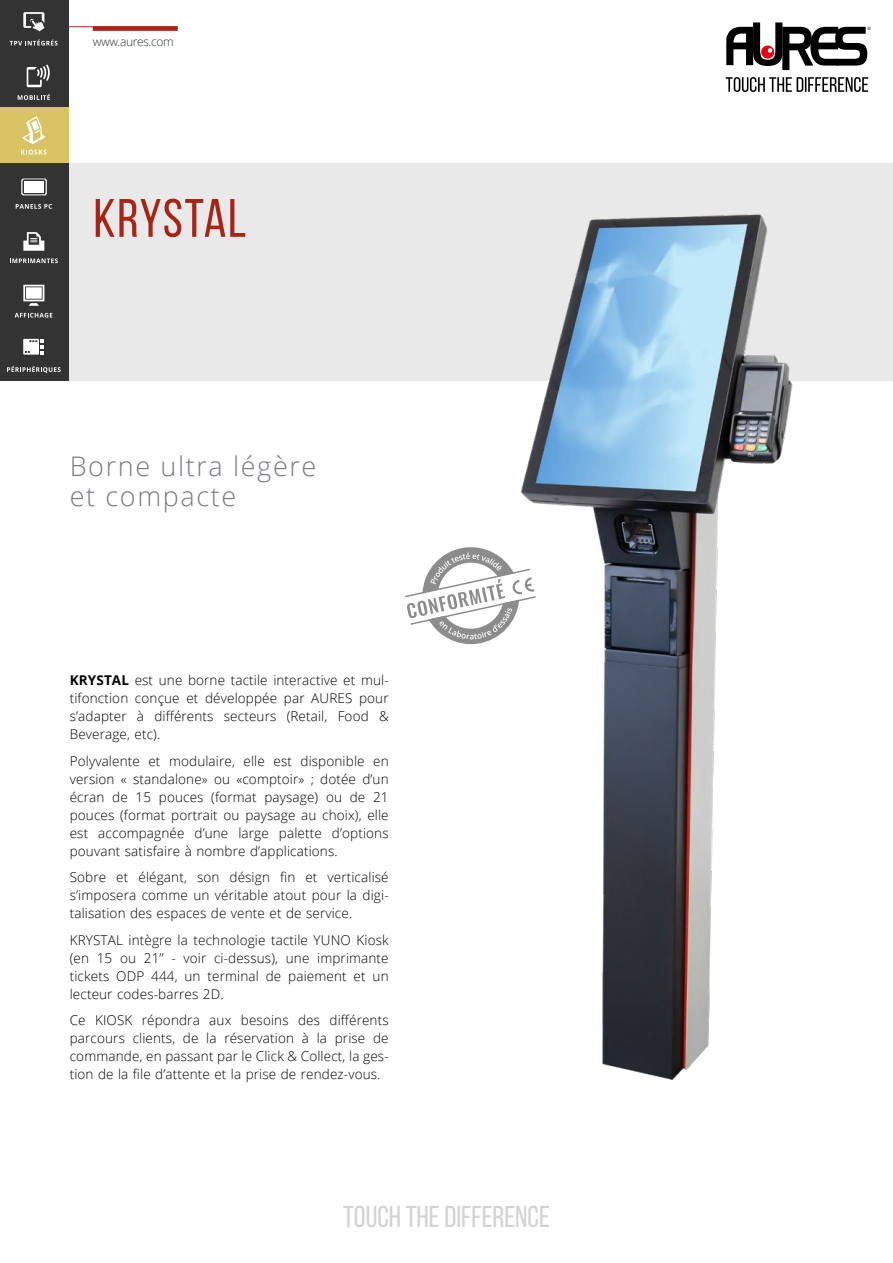
<style>
.page{position:relative;width:893px;height:1263px;background:#fff}
.page>*{position:absolute;margin:0;border:0;box-sizing:border-box;transform-origin:0 0}
.t1{font:54px "Bebas Neue";letter-spacing:.025em;color:#a62517}
.t2{font:30.15px "Bebas Neue";color:#d3d3d6}
.t3{font:300 27px/30px "Open Sans";letter-spacing:.06em;color:#797c83}
.t4{font:300 13.5px/18px "Open Sans";letter-spacing:.01em;color:#000;text-align:justify}
.t5{font:300 12px "Open Sans";letter-spacing:-.03em;color:#333}
.s1{font-weight:700}
</style>
<div class="page">
<div style="left:93px;top:26px;width:85px;height:5px;background:#a62617"></div>
<hr style="left:0;top:26px;width:178px;height:1px;background:#a62617">
<div style="left:38px;top:163px;width:855px;height:218px;background:#e9e9e9"></div>
<div style="left:0;top:0;width:69px;height:380px;background:#333"></div>
<div style="left:0;top:326px;width:69px;height:55px;background:#333"></div>
<div style="left:0;top:108px;width:69px;height:55px;background:#d9c365"></div>
<svg style="left:23px;top:12px;width:21px;height:19px"></svg>
<svg style="left:10px;top:40px;width:48px;height:6px"></svg>
<svg style="left:18px;top:94px;width:32px;height:6px"></svg>
<svg style="left:16px;top:204px;width:36px;height:5px"></svg>
<svg style="left:15px;top:313px;width:37px;height:5px"></svg>
<svg style="left:7px;top:366px;width:54px;height:7px"></svg>
<svg style="left:10px;top:258px;width:48px;height:5px"></svg>
<svg style="left:23px;top:232px;width:21px;height:19px"></svg>
<svg style="left:23px;top:285px;width:21px;height:21px"></svg>
<svg style="left:21px;top:179px;width:26px;height:16px"></svg>
<div style="left:24px;top:181px;width:20px;height:12px;background:#fff"></div>
<svg style="left:27px;top:65px;width:23px;height:22px"></svg>
<svg style="left:23px;top:339px;width:21px;height:16px"></svg>
<svg style="left:21px;top:150px;width:26px;height:5px"></svg>
<svg style="left:22px;top:116px;width:23px;height:28px"></svg>
<svg style="left:726px;top:22px;width:145px;height:48px"></svg>
<svg style="left:726px;top:77px;width:142px;height:15px"></svg>
<img style="left:405px;top:214px;width:388px;height:866px">
<p class="t5" style="left:93px;top:34px;width:83px">www.aures.com</p>
<h1 class="t1" style="left:94px;top:189px;width:154px">KRYSTAL</h1>
<h3 class="t3" style="left:70px;top:450px;width:248px">Borne ultra légère et compacte</h3>
<p class="t4" style="left:70px;top:671px;width:320px"><span class="s1">KRYSTAL</span> est une borne tactile interactive et mul&shy;tifonction conçue et développée par AURES pour s’adapter à différents secteurs (Retail, Food &amp; Beverage, etc).</p>
<p class="t4" style="left:70px;top:752px;width:320px">Polyvalente et modulaire, elle est disponible en version « standalone» ou «comptoir» ; dotée d’un écran de 15 pouces (format paysage) ou de 21 pouces (format portrait ou paysage au choix), elle est accompagnée d’une large palette d’options pouvant satisfaire à nombre d’applications.</p>
<p class="t4" style="left:70px;top:868px;width:320px">Sobre et élégant, son désign fin et verticalisé s’imposera comme un véritable atout pour la digi&shy;talisation des espaces de vente et de service.</p>
<p class="t4" style="left:70px;top:931px;width:320px">KRYSTAL intègre la technologie tactile YUNO Kiosk (en 15 ou 21’’ - voir ci-dessus), une imprimante tickets ODP 444, un terminal de paiement et un lecteur codes-barres 2D.</p>
<p class="t4" style="left:70px;top:1011px;width:320px">Ce KIOSK répondra aux besoins des différents parcours clients, de la réservation à la prise de commande, en passant par le Click &amp; Collect, la ges&shy;tion de la file d’attente et la prise de rendez-vous.</p>
<h2 class="t2" style="left:343px;top:1200px;width:208px">TOUCH THE DIFFERENCE</h2>
</div>
